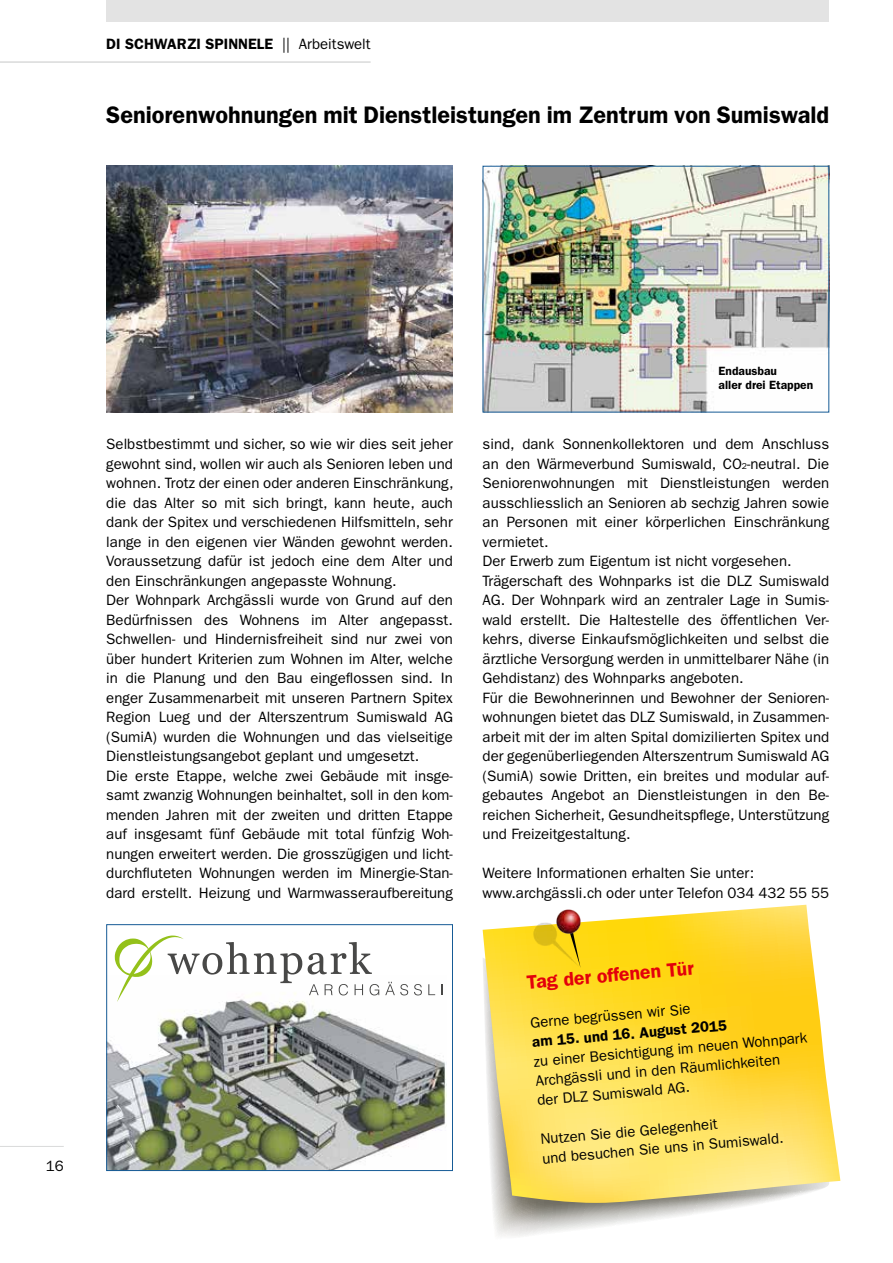
<style>
.page{position:relative;width:893px;height:1263px;background:#fff}
.page>*{position:absolute;margin:0;border:0;box-sizing:border-box;transform-origin:0 0}
.t1{font:600 24px "ITC Franklin Gothic Std";color:#000}
.t2{font:600 19.5px "ITC Franklin Gothic Std";color:#e3000b}
.t3{font:15px/19.5px "ITC Franklin Gothic Std";color:#000}
.t4{font:600 15px "ITC Franklin Gothic Std";color:#000}
.t5{font:600 12px/14.4px "ITC Franklin Gothic Std";color:#000}
.s1{font-weight:600}
.s2{font-size:8.7px}
</style>
<div class="page">
<hr style="left:0;top:1146px;width:64px;height:1px;background:#d9dada">
<div style="left:106px;top:0;width:723px;height:21px;background:#e3e3e3"></div>
<hr style="left:0;top:61px;width:371px;height:2px;background:#d9dada">
<img style="left:108px;top:981px;width:338px;height:188px">
<div style="left:106px;top:924px;width:347px;height:247px;border:1px solid #165b96"></div>
<img style="left:106px;top:166px;width:347px;height:246px">
<img style="left:485px;top:168px;width:342px;height:242px">
<svg style="left:493px;top:1203px;width:265px;height:33px"></svg>
<svg style="left:483px;top:905px;width:357px;height:298px;background:#fcde5d"></svg>
<svg style="left:308px;top:942px;width:64px;height:32px"></svg>
<svg style="left:309px;top:984px;width:10px;height:11px"></svg>
<svg style="left:325px;top:984px;width:8px;height:11px"></svg>
<svg style="left:339px;top:984px;width:9px;height:11px"></svg>
<svg style="left:355px;top:984px;width:8px;height:11px"></svg>
<svg style="left:370px;top:984px;width:9px;height:11px"></svg>
<svg style="left:385px;top:982px;width:23px;height:13px"></svg>
<svg style="left:414px;top:984px;width:8px;height:11px"></svg>
<svg style="left:428px;top:984px;width:7px;height:11px"></svg>
<svg style="left:115px;top:935px;width:187px;height:67px"></svg>
<img style="left:554px;top:909px;width:28px;height:6px">
<img style="left:526px;top:915px;width:58px;height:56px">
<p class="t4" style="left:106px;top:35px;width:118px">Di Schwarzi Spinne</p>
<p class="t3" style="left:257px;top:34px;width:115px"><span class="s1">LE</span> || Arbeitswelt</p>
<h1 class="t1" style="left:106px;top:100px;width:724px">Seniorenwohnungen mit Dienstleistungen im Zentrum von Sumiswald</h1>
<p class="t3" style="left:46px;top:1156px;width:19px">16</p>
<p class="t5" style="left:719px;top:363px;width:96px">Endausbau<br>aller drei Etappen</p>
<p class="t3" style="left:106px;top:435px;width:349px">Selbstbestimmt und sicher, so wie wir dies seit jeher gewohnt sind, wollen wir auch als Senioren leben und wohnen. Trotz der einen oder anderen Einschränkung, die das Alter so mit sich bringt, kann heute, auch dank der Spitex und verschiedenen Hilfsmitteln, sehr lange in den eigenen vier Wänden gewohnt werden.<br>Voraussetzung dafür ist jedoch eine dem Alter und den Einschränkungen angepasste Wohnung.<br>Der Wohnpark Archgässli wurde von Grund auf den Bedürfnissen des Wohnens im Alter angepasst.<br>Schwellen- und Hindernisfreiheit sind nur zwei von über hundert Kriterien zum Wohnen im Alter, welche in die Planung und den Bau eingeflossen sind. In enger Zusammenarbeit mit unseren Partnern Spitex Region Lueg und der Alterszentrum Sumiswald AG (SumiA) wurden die Wohnungen und das vielseitige Dienstleistungsangebot geplant und umgesetzt.<br>Die erste Etappe, welche zwei Gebäude mit insge&shy;samt zwanzig Wohnungen beinhaltet, soll in den kom&shy;menden Jahren mit der zweiten und dritten Etappe auf insgesamt fünf Gebäude mit total fünfzig Woh&shy;nungen erweitert werden. Die grosszügigen und licht&shy;durchfluteten Wohnungen werden im Minergie-Stan&shy;dard erstellt. Heizung und Warmwasseraufbereitung</p>
<p class="t3" style="left:483px;top:435px;width:348px">sind, dank Sonnenkollektoren und dem Anschluss an den Wärmeverbund Sumiswald, CO<span class="s2">2</span>-neutral. Die Seniorenwohnungen mit Dienstleistungen werden ausschliesslich an Senioren ab sechzig Jahren sowie an Personen mit einer körperlichen Einschränkung vermietet.<br>Der Erwerb zum Eigentum ist nicht vorgesehen.<br>Trägerschaft des Wohnparks ist die DLZ Sumiswald AG. Der Wohnpark wird an zentraler Lage in Sumis&shy;wald erstellt. Die Haltestelle des öffentlichen Ver&shy;kehrs, diverse Einkaufsmöglichkeiten und selbst die ärztliche Versorgung werden in unmittelbarer Nähe (in Gehdistanz) des Wohnparks angeboten.<br>Für die Bewohnerinnen und Bewohner der Senioren&shy;wohnungen bietet das DLZ Sumiswald, in Zusammen&shy;arbeit mit der im alten Spital domizilierten Spitex und der gegenüberliegenden Alterszentrum Sumiswald AG (SumiA) sowie Dritten, ein breites und modular auf&shy;gebautes Angebot an Dienstleistungen in den Be&shy;reichen Sicherheit, Gesundheitspflege, Unterstützung und Freizeitgestaltung.</p>
<p class="t3" style="left:483px;top:864px;width:348px">Weitere Informationen erhalten Sie unter: www.archgässli.ch oder unter Telefon 034 432 55 55</p>
<h2 class="t2" style="left:526px;top:971px;width:169px;rotate:-5deg">Tag der offenen Tür</h2>
<p class="t3" style="left:530px;top:1013px;width:162px;rotate:-5deg">Gerne begrüssen wir Sie</p>
<p class="t4" style="left:531px;top:1033px;width:197px;rotate:-5deg">am 15. und 16. August 2015</p>
<p class="t3" style="left:533px;top:1052px;width:276px;rotate:-5deg">zu einer Besichtigung im neuen Wohnpark<br>Archgässli und in den Räumlichkeiten<br>der DLZ Sumiswald AG.</p>
<p class="t3" style="left:540px;top:1129px;width:244px;rotate:-5deg">Nutzen Sie die Gelegenheit<br>und besuchen Sie uns in Sumiswald.</p>
</div>
